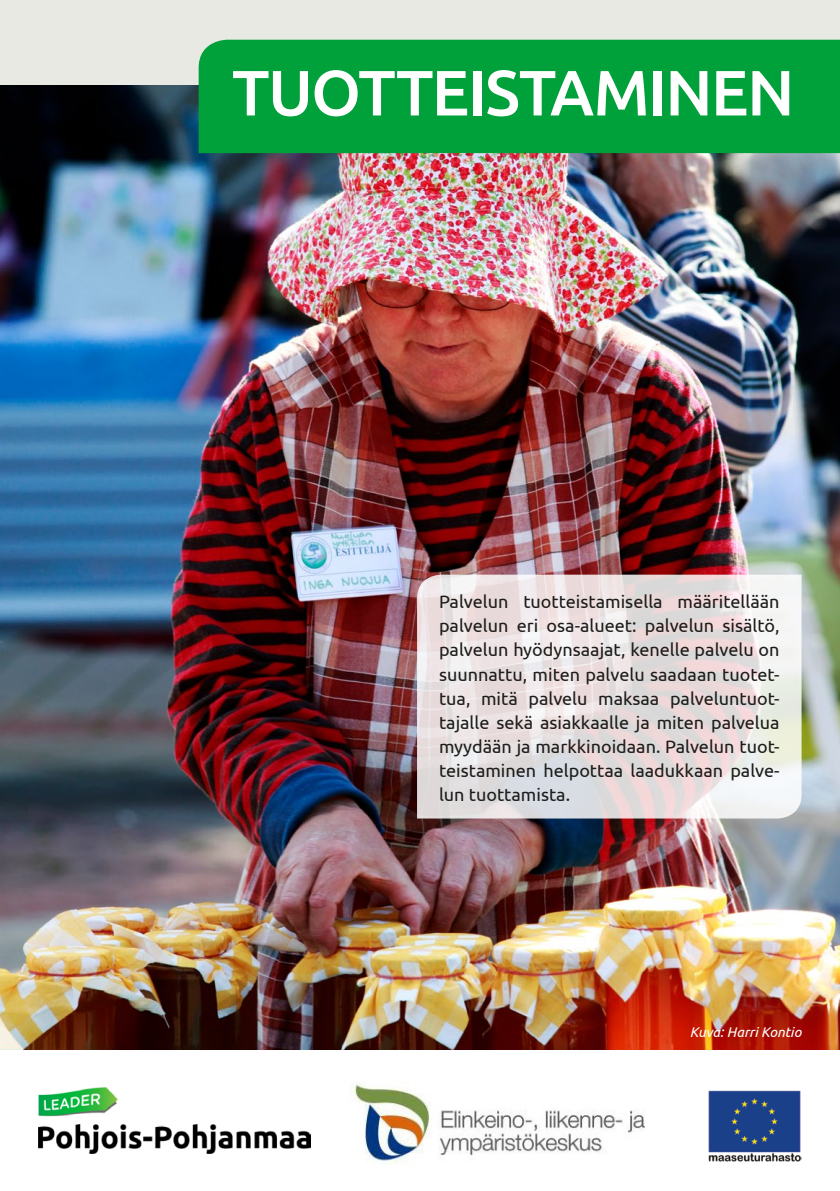
<style>
.page{position:relative;width:840px;height:1191px;background:#fff}
.page>*{position:absolute;margin:0;border:0;box-sizing:border-box;transform-origin:0 0}
.valko-otsikko32p{font:500 64px "Ubuntu";letter-spacing:-.025em;color:#fff}
.leipateksti{font:18px/24px "Ubuntu";color:#1d1d1b;text-align:justify}
.leipateksti-2{font:italic 14px "Ubuntu";color:#fff}
</style>
<div class="page">
<div style="left:0;top:0;width:839px;height:192px;background:#e8e9e3"></div>
<img style="left:38px;top:1087px;width:272px;height:66px">
<img style="left:353px;top:1082px;width:292px;height:82px">
<img style="left:708px;top:1090px;width:93px;height:72px">
<img style="left:0;top:85px;width:839px;height:964px">
<div style="left:198px;top:40px;width:641px;height:113px;background:#00a13a"></div>
<svg style="left:417px;top:574px;width:384px;height:244px"></svg>
<p class="valko-otsikko32p" style="left:232px;top:52px;width:563px">TUOTTEISTAMINEN</p>
<p class="leipateksti" style="left:439px;top:589px;width:342px">Palvelun tuotteistamisella määritellään palvelun eri osa-alueet: palvelun sisältö, palvelun hyödynsaajat, kenelle palvelu on suunnattu, miten palvelu saadaan tuotet&shy;tua, mitä palvelu maksaa palveluntuot&shy;tajalle sekä asiakkaalle ja miten palvelua myydään ja markkinoidaan. Palvelun tuot&shy;teistaminen helpottaa laadukkaan palve&shy;lun tuottamista.</p>
<p class="leipateksti-2" style="left:689px;top:1024px;width:113px">Kuva: Harri Kontio</p>
</div>
